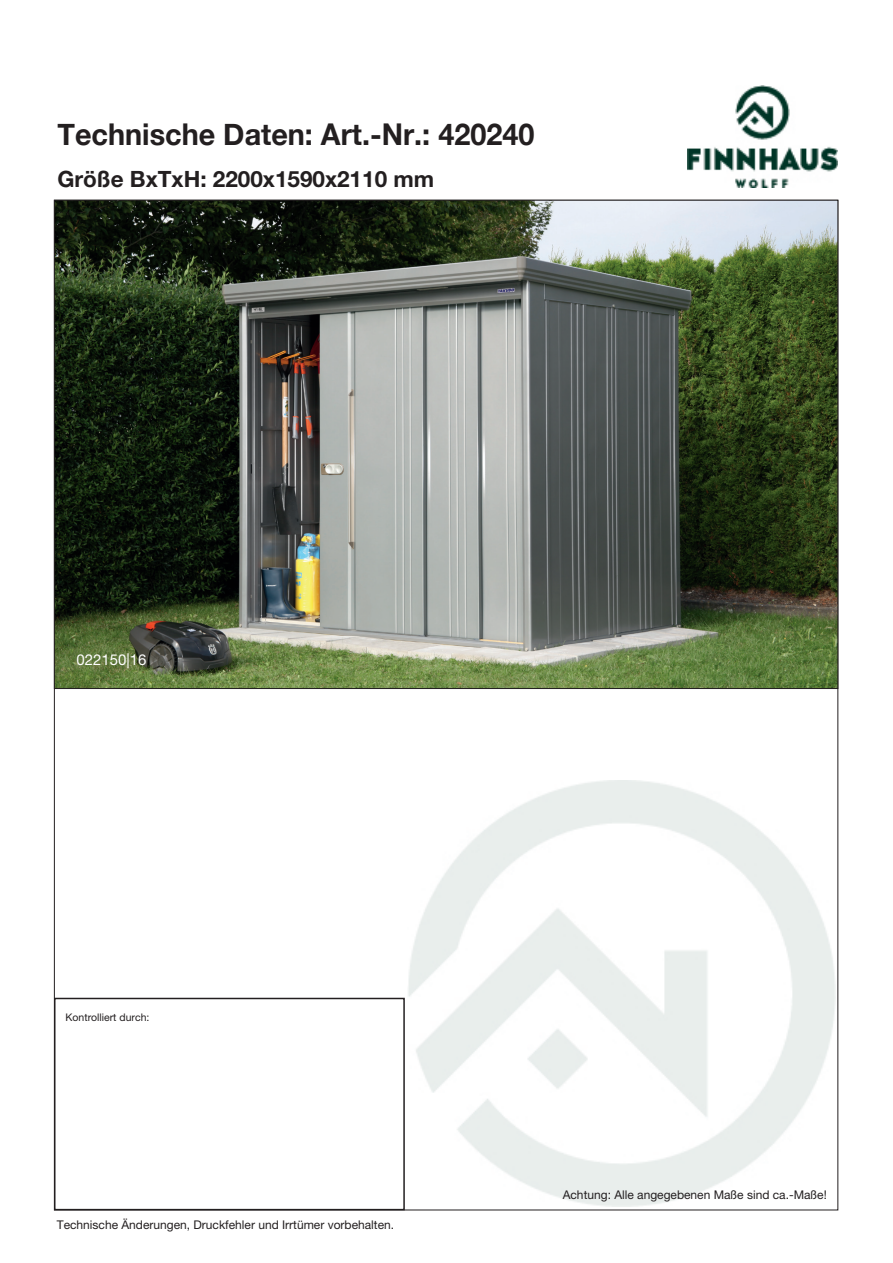
<style>
.page{position:relative;width:893px;height:1263px;background:#fff}
.page>*{position:absolute;margin:0;border:0;box-sizing:border-box;transform-origin:0 0}
.t1{font:700 30px "Helvetica Neue";color:#231f20;scale:.96 1}
.t2{font:700 22.5px "Helvetica Neue";color:#231f20}
.t3{font:15px "Helvetica Neue";color:#fff}
.t4{font:12px "Helvetica Neue LT";color:#231f20}
.t5{font:10.5px "Helvetica Neue";color:#231f20}
</style>
<div class="page">
<img style="left:56px;top:202px;width:780px;height:485px">
<div style="left:54px;top:998px;width:351px;height:212px;border:2px solid #231f20"></div>
<img style="left:687px;top:85px;width:150px;height:102px">
<h1 class="t1" style="left:57px;top:111px;width:498px">Technische Daten: Art.-Nr.: 420240</h1>
<h2 class="t2" style="left:57px;top:165px;width:378px">Größe BxTxH: 2200x1590x2110 mm</h2>
<p class="t3" style="left:77px;top:650px;width:72px">022150|16</p>
<p class="t5" style="left:66px;top:1011px;width:85px">Kontrolliert durch:</p>
<p class="t4" style="left:57px;top:1218px;width:339px">Technische Änderungen, Druckfehler und Irrtümer vorbehalten.</p>
<p class="t4" style="left:563px;top:1187px;width:266px">Achtung: Alle angegebenen Maße sind ca.-Maße!</p>
</div>
